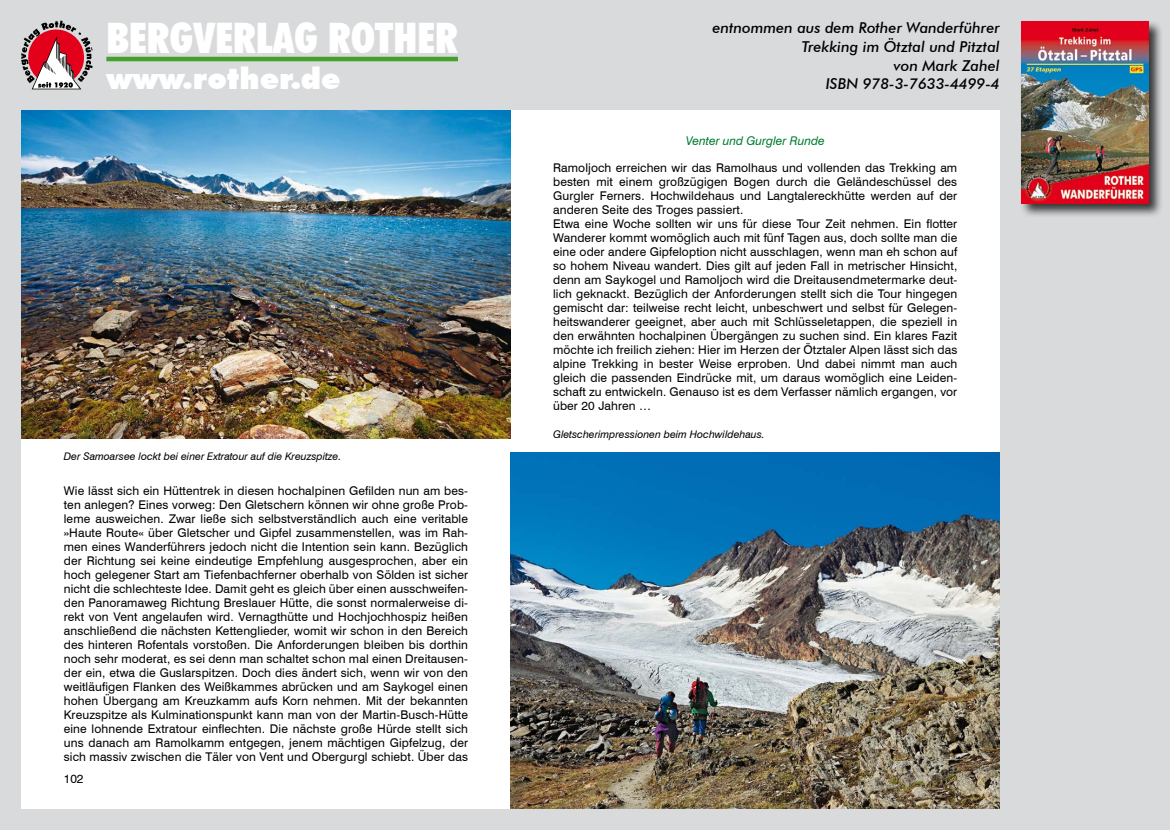
<style>
.page{position:relative;width:1170px;height:830px;background:#fff}
.page>*{position:absolute;margin:0;border:0;box-sizing:border-box;transform-origin:0 0}
.t1{font:900 condensed 42px "Futura BT";color:#fff}
.t2{font:900 30px "Futura BT";color:#fff}
.t3{font:italic 500 15px/18.9px "Futura BT";color:#000;text-align:right}
.t4{font:12px/14.1px "Swiss 721 BT";letter-spacing:.01em;color:#000;text-align:justify}
.t5{font:italic 12px "Swiss 721 BT";color:#007c30}
.t6{font:italic 10.5px "Swiss 721 BT";color:#000}
</style>
<div class="page">
<div style="left:0;top:0;width:1169px;height:829px;background:#d9dadb"></div>
<svg style="left:21px;top:21px;width:72px;height:68px"></svg>
<hr style="left:106px;top:57px;width:352px;height:4px;background:#44a12b">
<div style="left:1019px;top:19px;width:143px;height:199px;background:#000;opacity:.75"></div>
<img style="left:1020px;top:21px;width:128px;height:182px">
<div style="left:21px;top:111px;width:978px;height:697px;background:#fff"></div>
<img style="left:21px;top:111px;width:489px;height:327px">
<img style="left:510px;top:452px;width:489px;height:356px">
<h1 class="t1" style="left:106px;top:12px;width:353px">BERGVERLAG ROTHER</h1>
<h2 class="t2" style="left:106px;top:60px;width:236px">www.rother.de</h2>
<p class="t6" style="left:64px;top:450px;width:279px">Der Samoarsee lockt bei einer Extratour auf die Kreuzspitze.</p>
<p class="t4" style="left:64px;top:483px;width:405px">Wie lässt sich ein Hüttentrek in diesen hochalpinen Gefilden nun am bes&shy;ten anlegen? Eines vorweg: Den Gletschern können wir ohne große Prob&shy;leme ausweichen. Zwar ließe sich selbstverständlich auch eine veritable »Haute Route« über Gletscher und Gipfel zusammenstellen, was im Rah&shy;men eines Wanderführers jedoch nicht die Intention sein kann. Bezüglich der Richtung sei keine eindeutige Empfehlung ausgesprochen, aber ein hoch gelegener Start am Tiefenbachferner oberhalb von Sölden ist sicher nicht die schlechteste Idee. Damit geht es gleich über einen ausschweifen&shy;den Panoramaweg Richtung Breslauer Hütte, die sonst normalerweise di&shy;rekt von Vent angelaufen wird. Vernagthütte und Hochjochhospiz heißen anschließend die nächsten Kettenglieder, womit wir schon in den Bereich des hinteren Rofentals vorstoßen. Die Anforderungen bleiben bis dorthin noch sehr moderat, es sei denn man schaltet schon mal einen Dreitausen&shy;der ein, etwa die Guslarspitzen. Doch dies ändert sich, wenn wir von den weitläufigen Flanken des Weißkammes abrücken und am Saykogel einen hohen Übergang am Kreuzkamm aufs Korn nehmen. Mit der bekannten Kreuzspitze als Kulminationspunkt kann man von der Martin-Busch-Hütte eine lohnende Extratour einflechten. Die nächste große Hürde stellt sich uns danach am Ramolkamm entgegen, jenem mächtigen Gipfelzug, der sich massiv zwischen die Täler von Vent und Obergurgl schiebt. Über das</p>
<p class="t4" style="left:64px;top:771px;width:21px">102</p>
<p class="t3" style="left:712px;top:18px;width:289px">entnommen aus dem Rother Wanderführer<br>Trekking im Ötztal und Pitztal<br>von Mark Zahel<br>ISBN 978-3-7633-4499-4</p>
<p class="t5" style="left:686px;top:133px;width:140px">Venter und Gurgler Runde</p>
<p class="t4" style="left:553px;top:160px;width:405px;text-align:left">Ramoljoch erreichen wir das Ramolhaus und vollenden das Trekking am besten mit einem großzügigen Bogen durch die Geländeschüssel des Gurgler Ferners. Hochwildehaus und Langtalereckhütte werden auf der anderen Seite des Troges passiert.<br>Etwa eine Woche sollten wir uns für diese Tour Zeit nehmen. Ein flotter Wanderer kommt womöglich auch mit fünf Tagen aus, doch sollte man die eine oder andere Gipfeloption nicht ausschlagen, wenn man eh schon auf so hohem Niveau wandert. Dies gilt auf jeden Fall in metrischer Hinsicht, denn am Saykogel und Ramoljoch wird die Dreitausendmetermarke deut&shy;lich geknackt. Bezüglich der Anforderungen stellt sich die Tour hingegen gemischt dar: teilweise recht leicht, unbeschwert und selbst für Gelegen&shy;heitswanderer geeignet, aber auch mit Schlüsseletappen, die speziell in den erwähnten hochalpinen Übergängen zu suchen sind. Ein klares Fazit möchte ich freilich ziehen: Hier im Herzen der Ötztaler Alpen lässt sich das alpine Trekking in bester Weise erproben. Und dabei nimmt man auch gleich die passenden Eindrücke mit, um daraus womöglich eine Leiden&shy;schaft zu entwickeln. Genauso ist es dem Verfasser nämlich ergangen, vor über 20 Jahren …</p>
<p class="t6" style="left:553px;top:428px;width:213px">Gletscherimpressionen beim Hochwildehaus.</p>
</div>
